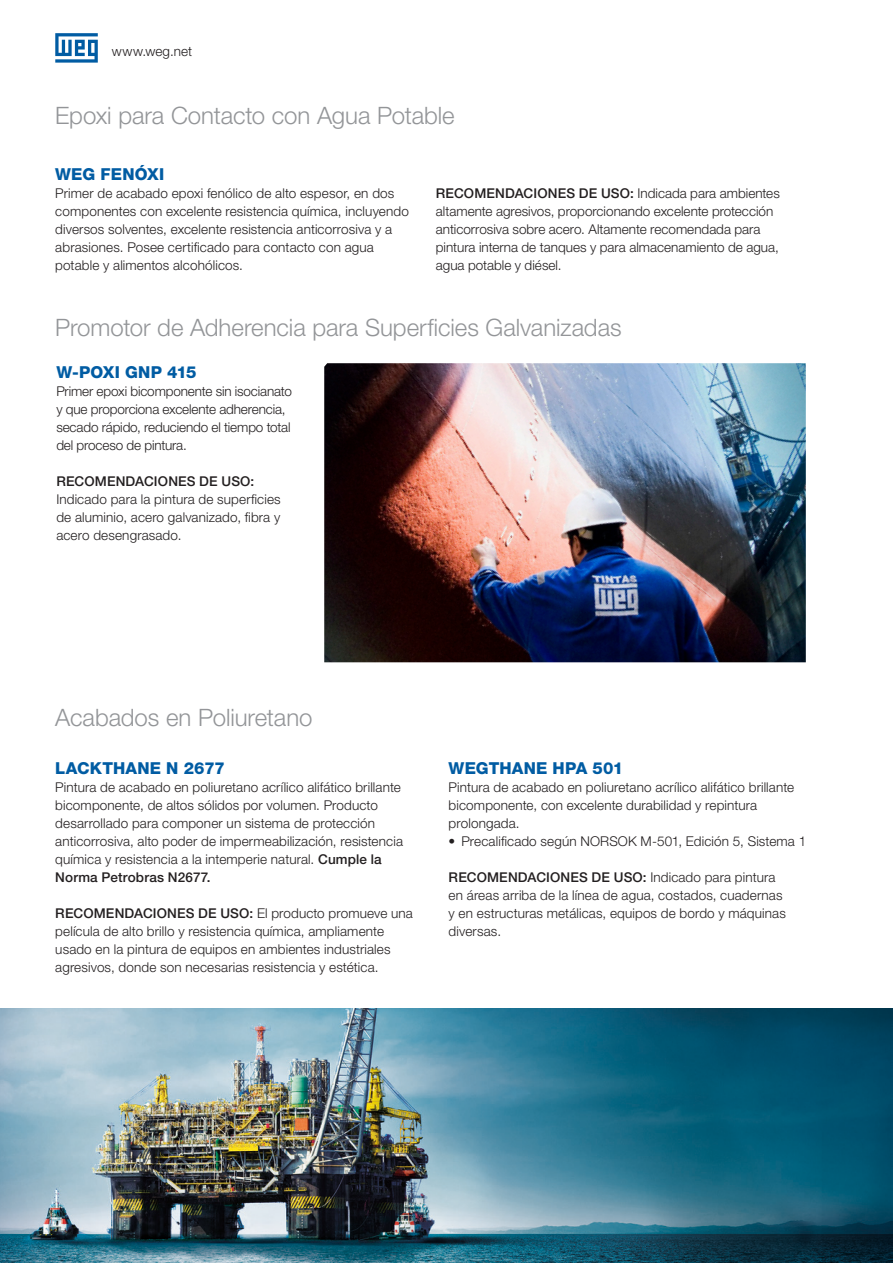
<style>
.page{position:relative;width:893px;height:1263px;background:#fff}
.page>*{position:absolute;margin:0;border:0;box-sizing:border-box;transform-origin:0 0}
._09___Copy_BLACK_HN4{font:300 24px "Helvetica Neue LT Pro";letter-spacing:-.005em;color:#939598}
._09___Copy_BLACK_HN4-2{font:800 16.5px "Helvetica Neue LT Pro";letter-spacing:.01em;color:#015ca3}
._09___Copy_BLACK_HN4-3{font:300 13.5px/18px "Helvetica Neue LT Pro";letter-spacing:.01em;color:#231f20}
._09___Copy_BLACK_HN4-4{font:300 13.5px/18px "Helvetica Neue LT Pro";letter-spacing:-.01em;color:#231f20}
._09___Copy_BLACK_HN4-5{font:500 13.5px "Helvetica Neue LT Pro";letter-spacing:.01em;color:#231f20}
.s1{font-weight:300}
.s2{font-weight:500}
</style>
<div class="page">
<svg style="left:55px;top:33px;width:43px;height:30px"></svg>
<img style="left:0;top:1008px;width:893px;height:255px">
<img style="left:324px;top:363px;width:482px;height:299px">
<p class="_09___Copy_BLACK_HN4-3" style="left:112px;top:42px;width:82px">www.weg.net</p>
<p class="_09___Copy_BLACK_HN4" style="left:55px;top:100px;width:401px">Epoxi para Contacto con Agua Potable</p>
<p class="_09___Copy_BLACK_HN4-2" style="left:55px;top:164px;width:110px">WEG FENÓXI</p>
<p class="_09___Copy_BLACK_HN4-3" style="left:55px;top:184px;width:355px">Primer de acabado epoxi fenólico de alto espesor, en dos componentes con excelente resistencia química, incluyendo diversos solventes, excelente resistencia anticorrosiva y a abrasiones. Posee certificado para contacto con agua potable y alimentos alcohólicos.</p>
<p class="_09___Copy_BLACK_HN4-5" style="left:436px;top:185px;width:345px">RECOMENDACIONES DE USO: <span class="s1">Indicada para ambientes</span></p>
<p class="_09___Copy_BLACK_HN4-3" style="left:436px;top:202px;width:344px">altamente agresivos, proporcionando excelente protección anticorrosiva sobre acero. Altamente recomendada para pintura interna de tanques y para almacenamiento de agua, agua potable y diésel.</p>
<p class="_09___Copy_BLACK_HN4" style="left:55px;top:313px;width:568px">Promotor de Adherencia para Superficies Galvanizadas</p>
<p class="_09___Copy_BLACK_HN4-2" style="left:56px;top:362px;width:142px">W-POXI GNP 415</p>
<p class="_09___Copy_BLACK_HN4-4" style="left:56px;top:382px;width:237px">Primer epoxi bicomponente sin isocianato y que proporciona excelente adherencia, secado rápido, reduciendo el tiempo total del proceso de pintura.</p>
<p class="_09___Copy_BLACK_HN4-3" style="left:56px;top:472px;width:226px"><span class="s2">RECOMENDACIONES DE USO:<br></span>Indicado para la pintura de superficies de aluminio, acero galvanizado, fibra y acero desengrasado.</p>
<p class="_09___Copy_BLACK_HN4" style="left:55px;top:702px;width:259px">Acabados en Poliuretano</p>
<p class="_09___Copy_BLACK_HN4-2" style="left:55px;top:758px;width:171px">LACKTHANE N 2677</p>
<p class="_09___Copy_BLACK_HN4-3" style="left:55px;top:778px;width:349px">Pintura de acabado en poliuretano acrílico alifático brillante bicomponente, de altos sólidos por volumen. Producto desarrollado para componer un sistema de protección anticorrosiva, alto poder de impermeabilización, resistencia química y resistencia a la intemperie natural. <span class="s2">Cumple la Norma Petrobras N2677.</span></p>
<p class="_09___Copy_BLACK_HN4-3" style="left:55px;top:904px;width:359px"><span class="s2">RECOMENDACIONES DE USO:</span> El producto promueve una película de alto brillo y resistencia química, ampliamente usado en la pintura de equipos en ambientes industriales agresivos, donde son necesarias resistencia y estética.</p>
<p class="_09___Copy_BLACK_HN4-2" style="left:449px;top:758px;width:176px">WEGTHANE HPA 501</p>
<p class="_09___Copy_BLACK_HN4-3" style="left:449px;top:778px;width:347px">Pintura de acabado en poliuretano acrílico alifático brillante bicomponente, con excelente durabilidad y repintura prolongada.</p>
<p class="_09___Copy_BLACK_HN4-3" style="left:449px;top:832px;width:359px">• Precalificado según NORSOK M-501, Edición 5, Sistema 1</p>
<p class="_09___Copy_BLACK_HN4-5" style="left:449px;top:869px;width:328px">RECOMENDACIONES DE USO: <span class="s1">Indicado para pintura</span></p>
<p class="_09___Copy_BLACK_HN4-3" style="left:449px;top:886px;width:335px">en áreas arriba de la línea de agua, costados, cuadernas</p>
<p class="_09___Copy_BLACK_HN4-3" style="left:449px;top:904px;width:339px">y en estructuras metálicas, equipos de bordo y máquinas</p>
<p class="_09___Copy_BLACK_HN4-3" style="left:449px;top:922px;width:54px">diversas.</p>
</div>
